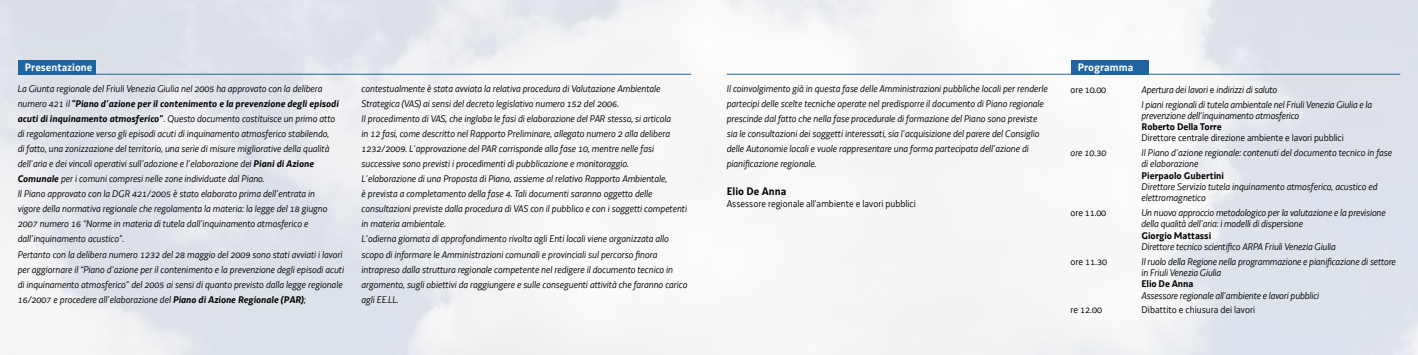
<style>
.page{position:relative;width:1418px;height:355px;background:#fff}
.page>*{position:absolute;margin:0;border:0;box-sizing:border-box;transform-origin:0 0}
.t1{font:700 11.25px "Decima WE";color:#fff}
.t2{font:700 11.25px "Decima WE";color:#000}
.t3{font:italic 10px/15px "Decima WE";color:#000}
.t4{font:10px "Decima WE";color:#000}
.t5{font:700 10px "Decima WE";letter-spacing:-.01em;color:#000}
.s1{font-style:normal}
.s2{font-weight:700}
</style>
<div class="page">
<img style="left:0;top:0;width:1417px;height:354px">
<div style="left:18px;top:60px;width:78px;height:14px;background:#1f63a1"></div>
<hr style="left:18px;top:74px;width:673px;height:1px;background:#1f63a1">
<hr style="left:726px;top:74px;width:674px;height:1px;background:#1f63a1">
<div style="left:1070px;top:60px;width:78px;height:14px;background:#1f63a1"></div>
<p class="t1" style="left:25px;top:61px;width:69px">Presentazione</p>
<p class="t1" style="left:1077px;top:61px;width:57px">Programma</p>
<p class="t4" style="left:1070px;top:83px;width:37px">ore 10.00</p>
<p class="t3" style="left:1141px;top:82px;width:232px">Apertura dei lavori <span class="s1">e</span> indirizzi di saluto<br>I piani regionali di tutela ambientale nel Friuli Venezia Giulia e la</p>
<p class="t3" style="left:1141px;top:108px;width:159px">prevenzione dell’inquinamento atmosferico</p>
<p class="t5" style="left:1141px;top:120px;width:82px">Roberto Della Torre</p>
<p class="t4" style="left:1141px;top:132px;width:204px">Direttore centrale direzione ambiente e lavori pubblici</p>
<p class="t3" style="left:1070px;top:145px;width:37px">ore 10.30</p>
<p class="t3" style="left:1141px;top:147px;width:252px;line-height:11.2px">Il Piano d’azione regionale: contenuti del documento tecnico in fase di elaborazione</p>
<p class="t5" style="left:1141px;top:169px;width:84px">Pierpaolo Gubertini</p>
<p class="t3" style="left:1141px;top:180px;width:237px;line-height:11.2px">Direttore Servizio tutela inquinamento atmosferico, acustico ed elettromagnetico</p>
<p class="t4" style="left:1070px;top:206px;width:37px">ore 11.00</p>
<p class="t3" style="left:1141px;top:207px;width:246px;line-height:11.2px">Un nuovo approccio metodologico per la valutazione e la previsione della qualità dell’aria: i modelli di dispersione</p>
<p class="t5" style="left:1141px;top:229px;width:71px">Giorgio Mattassi</p>
<p class="t3" style="left:1141px;top:238px;width:196px">Direttore tecnico scientifico ARPA Friuli Venezia Giulia</p>
<p class="t4" style="left:1070px;top:255px;width:38px">ore 11.30</p>
<p class="t3" style="left:1141px;top:255px;width:256px;line-height:11.2px">Il ruolo della Regione nella programmazione e pianificazione di settore in Friuli Venezia Giulia</p>
<p class="t5" style="left:1141px;top:277px;width:53px">Elio De Anna</p>
<p class="t3" style="left:1141px;top:287px;width:179px">Assessore regionale all’ambiente e lavori pubblici</p>
<p class="t4" style="left:1070px;top:304px;width:33px">re 12.00</p>
<p class="t4" style="left:1141px;top:304px;width:115px">Dibattito e chiusura dei lavori</p>
<p class="t3" style="left:726px;top:81px;width:322px">Il coinvolgimento già in questa fase delle Amministrazioni pubbliche locali per renderle partecipi delle scelte tecniche operate nel predisporre il documento di Piano regionale prescinde dal fatto che nella fase procedurale di formazione del Piano sono previste sia le consultazioni dei soggetti interessati, sia l’acquisizione del parere del Consiglio delle Autonomie locali e vuole rappresentare una forma partecipata dell’azione di pianificazione regionale.</p>
<p class="t2" style="left:726px;top:184px;width:61px">Elio De Anna</p>
<p class="t4" style="left:726px;top:198px;width:191px">Assessore regionale all’ambiente e lavori pubblici</p>
<p class="t3" style="left:18px;top:81px;width:328px">La Giunta regionale del Friuli Venezia Giulia nel 2005 ha approvato con la delibera numero 421 il <span class="s2">“Piano d’azione per il contenimento e la prevenzione degli episodi acuti di inquinamento atmosferico”</span>. Questo documento costituisce un primo atto di regolamentazione verso gli episodi acuti di inquinamento atmosferico stabilendo,<br>di fatto, una zonizzazione del territorio, una serie di misure migliorative della qualità dell’aria e dei vincoli operativi sull’adozione e l’elaborazione dei <span class="s2">Piani di Azione Comunale</span> per i comuni compresi nelle zone individuate dal Piano.<br>Il Piano approvato con la DGR 421/2005 è stato elaborato prima dell’entrata in<br>vigore della normativa regionale che regolamenta la materia: la legge del 18 giugno 2007 numero 16 “Norme in materia di tutela dall’inquinamento atmosferico e dall’inquinamento acustico”.<br>Pertanto con la delibera numero 1232 del 28 maggio del 2009 sono stati avviati i lavori per aggiornare il “Piano d’azione per il contenimento e la prevenzione degli episodi acuti di inquinamento atmosferico” del 2005 ai sensi di quanto previsto dalla legge regionale 16/2007 e procedere all’elaborazione del <span class="s2">Piano di Azione Regionale (PAR)</span>;</p>
<p class="t3" style="left:361px;top:81px;width:327px">contestualmente è stata avviata la relativa procedura di Valutazione Ambientale Strategica (VAS) ai sensi del decreto legislativo numero 152 del 2006.<br>Il procedimento di VAS, che ingloba le fasi di elaborazione del PAR stesso, si articola<br>in 12 fasi, come descritto nel Rapporto Preliminare, allegato numero 2 alla delibera 1232/2009. L’approvazione del PAR corrisponde alla fase 10, mentre nelle fasi successive sono previsti i procedimenti di pubblicazione e monitoraggio.<br>L’elaborazione di una Proposta di Piano, assieme al relativo Rapporto Ambientale,<br>è prevista a completamento della fase 4. Tali documenti saranno oggetto delle consultazioni previste dalla procedura di VAS con il pubblico e con i soggetti competenti in materia ambientale.<br>L’odierna giornata di approfondimento rivolta agli Enti locali viene organizzata allo scopo di informare le Amministrazioni comunali e provinciali sul percorso finora intrapreso dalla struttura regionale competente nel redigere il documento tecnico in argomento, sugli obiettivi da raggiungere e sulle conseguenti attività che faranno carico agli EE.LL.</p>
</div>
